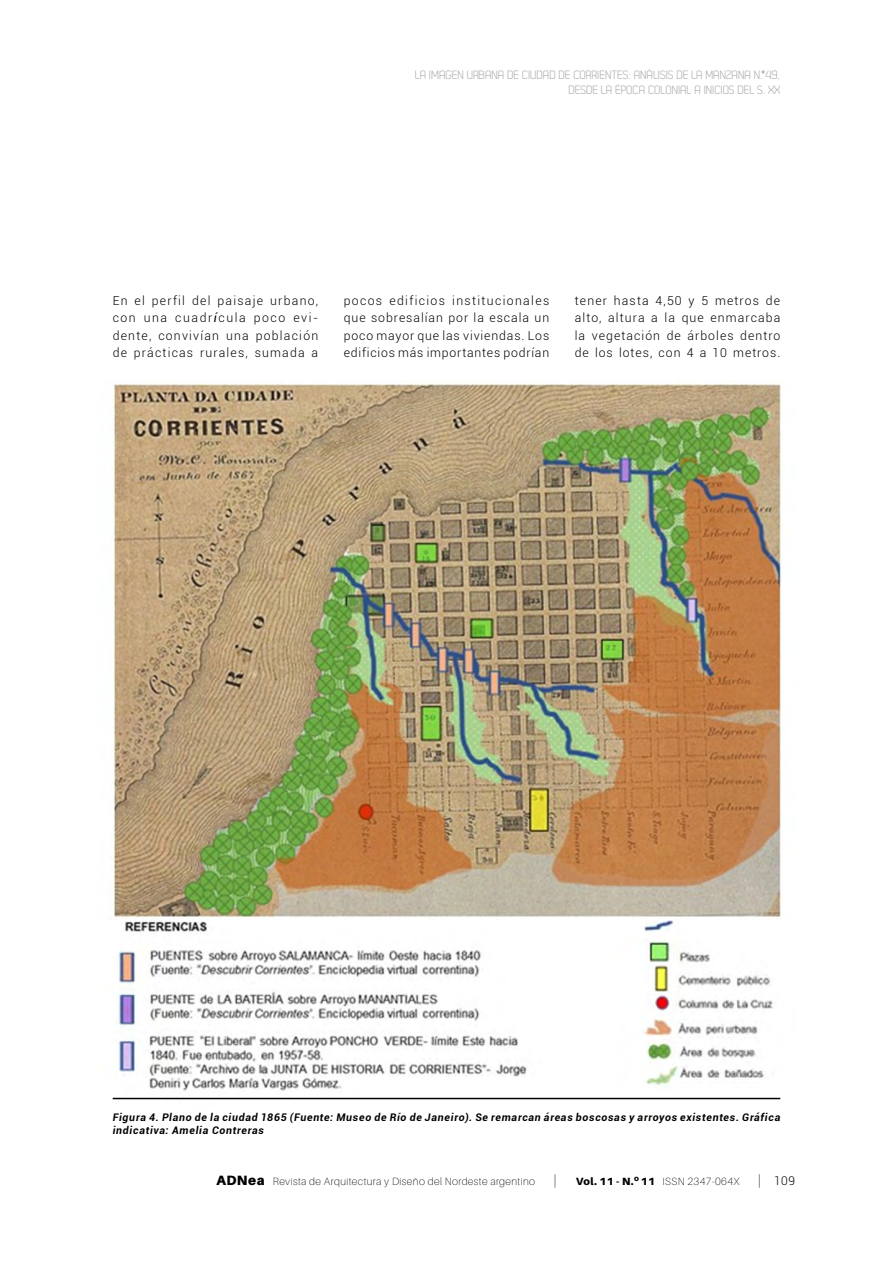
<style>
.page{position:relative;width:893px;height:1263px;background:#fff}
.page>*{position:absolute;margin:0;border:0;box-sizing:border-box;transform-origin:0 0}
.t1{font:100 13.5px "Aileron";color:#000}
.TEXTO_2018{font:300 12.3px/17.2px "Roboto";letter-spacing:.085em;color:#000;text-align:justify}
.t2{font:12px/14.4px "Dekar";color:#a8a8a7;text-align:right}
.t3{font:300 12px "Roboto";color:#000}
.Epígrafes{font:italic 700 10.5px/13.5px "Roboto";letter-spacing:.07em;color:#000}
.t4{font:100 10.5px "Aileron";letter-spacing:.04em;color:#000}
.s1{font-weight:400;font-style:italic}
.s2{font-weight:900;font-size:13.5px}
.s3{font-weight:900}
</style>
<div class="page">
<img style="left:112px;top:383px;width:670px;height:717px">
<hr style="left:113px;top:1098px;width:667px;height:1px;background:#000">
<p class="t2" style="left:415px;top:68px;width:367px">LA IMAGEN URBANA DE CIUDAD DE CORRIENTES: ANÁLISIS DE LA MANZANA N. 49,<br>DESDE LA ÉPOCA COLONIAL A INICIOS DEL S. XX</p>
<p class="TEXTO_2018" style="left:113px;top:292px;width:207px">En el perfil del paisaje urbano, con una cuadr<span class="s1">í</span>cula poco evi&shy;dente, convivían una población de prácticas rurales, sumada a</p>
<p class="TEXTO_2018" style="left:344px;top:292px;width:207px">pocos edificios institucionales que sobresalían por la escala un poco mayor que las viviendas. Los edificios más importantes podrían</p>
<p class="TEXTO_2018" style="left:575px;top:292px;width:207px">tener hasta 4,50 y 5 metros de alto, altura a la que enmarcaba la vegetación de árboles dentro de los lotes, con 4 a 10 metros.</p>
<p class="Epígrafes" style="left:113px;top:1110px;width:669px">Figura 4. Plano de la ciudad 1865 (Fuente: Museo de Río de Janeiro). Se remarcan áreas boscosas y arroyos existentes. Gráfica indicativa: Amelia Contreras</p>
<p class="t4" style="left:216px;top:1175px;width:320px"><span class="s2">ADNea</span> Revista de Arquitectura y Diseño del Nordeste argentino</p>
<p class="t1" style="left:553px;top:1173px;width:5px">|</p>
<p class="t4" style="left:576px;top:1175px;width:165px"><span class="s3">Vol. 11 - N.</span><sup>o</sup> <span class="s3">11</span> ISSN 2347-064X</p>
<p class="t3" style="left:774px;top:1172px;width:23px">109</p>
<p class="t1" style="left:758px;top:1173px;width:5px">|</p>
</div>
